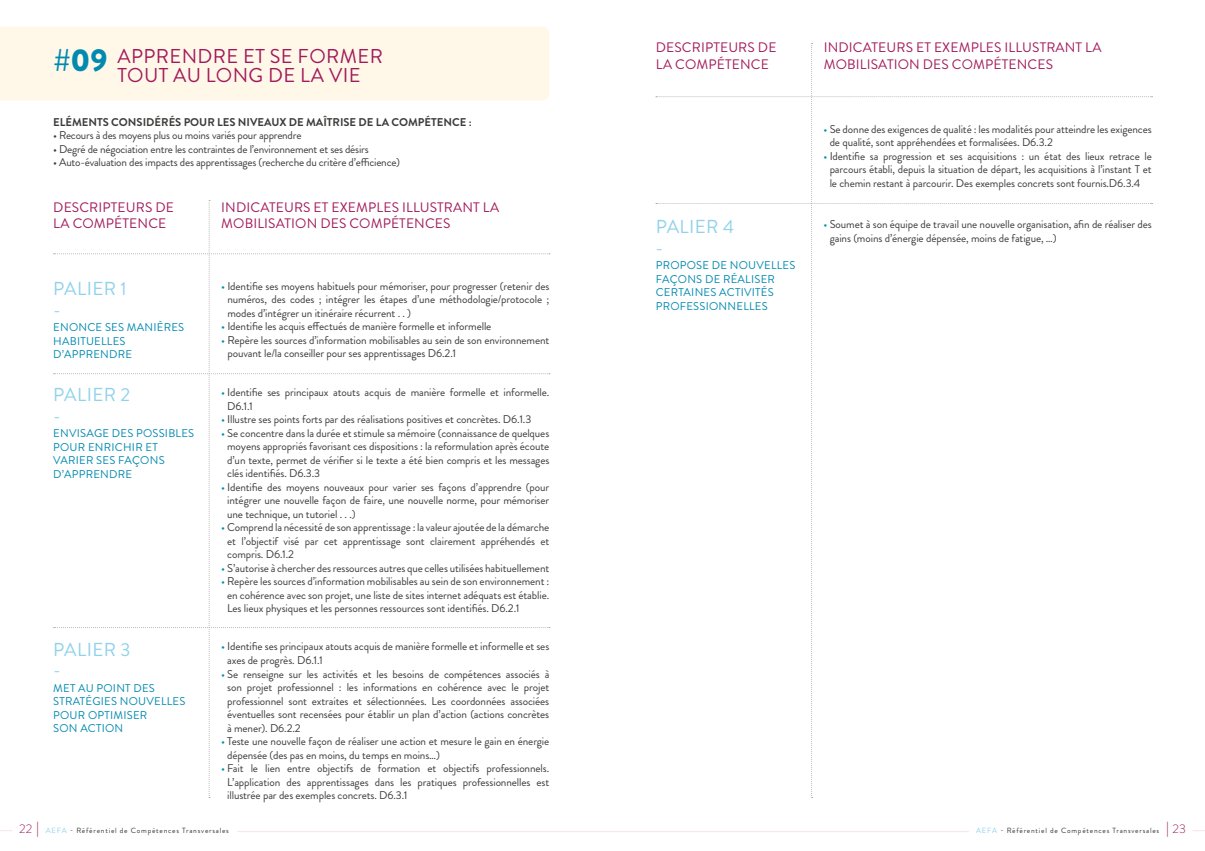
<style>
.page{position:relative;width:1205px;height:851px;background:#fff}
.page>*{position:absolute;margin:0;border:0;box-sizing:border-box;transform-origin:0 0}
.t1{font:900 31.5px "Brandon Grotesque";color:#008ab0}
.t2{font:20px "Brandon Grotesque";letter-spacing:.02em;color:#a21a5b}
.t3{font:18.75px/22.5px "Brandon Grotesque";letter-spacing:.02em;color:#91d2eb}
.t4{font:13.75px/16.5px "Brandon Grotesque";letter-spacing:.01em;color:#a21a5b}
.t5{font:11.25px/13.5px "Brandon Grotesque";letter-spacing:-.01em;color:#3c3c3b;text-align:justify}
.t6{font:11.25px/13.5px "Brandon Grotesque";letter-spacing:.02em;color:#008ab0}
.t7{font:700 11.25px "Brandon Grotesque";color:#3c3c3b}
.t8{font:7.5px "Brandon Grotesque";letter-spacing:.1em;color:#3c3c3b}
.s1{color:#008ab0}
.s2{font-weight:300;font-size:12.5px;color:#a21a5b}
.s3{color:#91d2eb}
</style>
<div class="page">
<svg style="left:1167px;top:821px;width:1px;height:15px"></svg>
<svg style="left:37px;top:821px;width:1px;height:15px"></svg>
<svg style="left:1193px;top:830px;width:12px;height:1px"></svg>
<svg style="left:0;top:830px;width:12px;height:1px"></svg>
<hr style="left:237px;top:830px;width:365px;height:2px;background:#f5e9ee">
<hr style="left:602px;top:830px;width:367px;height:2px;background:#f5e9ee">
<div style="left:0;top:27px;width:549px;height:73px;background:#fff8e9"></div>
<svg style="left:53px;top:200px;width:497px;height:598px"></svg>
<p class="t1" style="left:53px;top:37px;width:56px">#09</p>
<p class="t2" style="left:117px;top:43px;width:267px">APPRENDRE ET SE FORMER</p>
<p class="t2" style="left:117px;top:62px;width:245px">TOUT AU LONG DE LA VIE</p>
<p class="t7" style="left:53px;top:114px;width:420px">ELÉMENTS CONSIDÉRÉS POUR LES NIVEAUX DE MAÎTRISE DE LA COMPÉTENCE :</p>
<p class="t5" style="left:53px;top:128px;width:250px">• Recours à des moyens plus ou moins variés pour apprendre</p>
<p class="t5" style="left:53px;top:142px;width:317px">• Degré de négociation entre les contraintes de l’environnement et ses désirs</p>
<p class="t5" style="left:53px;top:155px;width:348px">• Auto-évaluation des impacts des apprentissages (recherche du critère d’efficience)</p>
<p class="t4" style="left:53px;top:199px;width:122px">DESCRIPTEURS DE<br>LA COMPÉTENCE</p>
<p class="t4" style="left:221px;top:199px;width:279px">INDICATEURS ET EXEMPLES ILLUSTRANT LA<br>MOBILISATION DES COMPÉTENCES</p>
<p class="t3" style="left:53px;top:278px;width:75px">PALIER 1 -</p>
<p class="t6" style="left:53px;top:320px;width:132px">ENONCE SES MANIÈRES</p>
<p class="t6" style="left:53px;top:334px;width:80px">HABITUELLES<br>D’APPRENDRE</p>
<p class="t3" style="left:53px;top:384px;width:79px">PALIER 2 -</p>
<p class="t6" style="left:53px;top:427px;width:142px">ENVISAGE DES POSSIBLES</p>
<p class="t6" style="left:53px;top:440px;width:113px">POUR ENRICHIR ET<br>VARIER SES FAÇONS<br>D’APPRENDRE</p>
<p class="t3" style="left:53px;top:638px;width:79px">PALIER 3 -</p>
<p class="t6" style="left:53px;top:681px;width:134px">MET AU POINT DES<br>STRATÉGIES NOUVELLES<br>POUR OPTIMISER</p>
<p class="t6" style="left:53px;top:721px;width:72px">SON ACTION</p>
<p class="t5" style="left:227px;top:279px;width:323px;text-indent:-6px"><span class="s1">•</span> Identifie ses moyens habituels pour mémoriser, pour progresser (retenir des numéros, des codes ; intégrer les étapes d’une méthodologie/protocole ; modes d’intégrer un itinéraire récurrent . . )</p>
<p class="t5" style="left:221px;top:320px;width:272px"><span class="s1">•</span> Identifie les acquis effectués de manière formelle et informelle</p>
<p class="t5" style="left:227px;top:333px;width:323px;text-indent:-6px"><span class="s1">•</span> Repère les sources d’information mobilisables au sein de son environnement pouvant le/la conseiller pour ses apprentissages D6.2.1</p>
<p class="t5" style="left:227px;top:385px;width:324px;text-indent:-6px"><span class="s1">•</span> Identifie ses principaux atouts acquis de manière formelle et informelle.<br>D6.1.1</p>
<p class="t5" style="left:221px;top:412px;width:312px"><span class="s1">•</span> Illustre ses points forts par des réalisations positives et concrètes. D6.1.3</p>
<p class="t5" style="left:227px;top:426px;width:324px;text-indent:-6px"><span class="s1">•</span> Se concentre dans la durée et stimule sa mémoire (connaissance de quelques moyens appropriés favorisant ces dispositions : la reformulation après écoute d’un texte, permet de vérifier si le texte a été bien compris et les messages clés identifiés. D6.3.3</p>
<p class="t5" style="left:227px;top:480px;width:324px;text-indent:-6px"><span class="s1">•</span> Identifie des moyens nouveaux pour varier ses façons d’apprendre (pour intégrer une nouvelle façon de faire, une nouvelle norme, pour mémoriser une technique, un tutoriel . . .)</p>
<p class="t5" style="left:227px;top:520px;width:324px;text-indent:-6px"><span class="s1">•</span> Comprend la nécessité de son apprentissage : la valeur ajoutée de la démarche et l’objectif visé par cet apprentissage sont clairement appréhendés et compris. D6.1.2</p>
<p class="t5" style="left:221px;top:561px;width:330px"><span class="s1">•</span> S’autorise à chercher des ressources autres que celles utilisées habituellement</p>
<p class="t5" style="left:227px;top:574px;width:324px;text-indent:-6px"><span class="s1">•</span> Repère les sources d’information mobilisables au sein de son environnement : en cohérence avec son projet, une liste de sites internet adéquats est établie.<br>Les lieux physiques et les personnes ressources sont identifiés. D6.2.1</p>
<p class="t5" style="left:227px;top:640px;width:324px;text-indent:-6px"><span class="s1">•</span> Identifie ses principaux atouts acquis de manière formelle et informelle et ses axes de progrès. D6.1.1</p>
<p class="t5" style="left:227px;top:667px;width:324px;text-indent:-6px"><span class="s1">•</span> Se renseigne sur les activités et les besoins de compétences associés à son projet professionnel : les informations en cohérence avec le projet professionnel sont extraites et sélectionnées. Les coordonnées associées éventuelles sont recensées pour établir un plan d’action (actions concrètes à mener). D6.2.2</p>
<p class="t5" style="left:227px;top:734px;width:324px;text-indent:-6px"><span class="s1">•</span> Teste une nouvelle façon de réaliser une action et mesure le gain en énergie dépensée (des pas en moins, du temps en moins…)</p>
<p class="t5" style="left:227px;top:761px;width:324px;text-indent:-6px"><span class="s1">•</span> Fait le lien entre objectifs de formation et objectifs professionnels.<br>L’application des apprentissages dans les pratiques professionnelles est illustrée par des exemples concrets. D6.3.1</p>
<p class="t4" style="left:656px;top:39px;width:122px">DESCRIPTEURS DE<br>LA COMPÉTENCE</p>
<p class="t4" style="left:824px;top:39px;width:279px">INDICATEURS ET EXEMPLES ILLUSTRANT LA<br>MOBILISATION DES COMPÉTENCES</p>
<p class="t3" style="left:656px;top:216px;width:80px">PALIER 4 -</p>
<p class="t6" style="left:656px;top:259px;width:141px">PROPOSE DE NOUVELLES</p>
<p class="t6" style="left:656px;top:272px;width:121px;text-align:justify">FAÇONS DE RÉALISER CERTAINES ACTIVITÉS PROFESSIONNELLES</p>
<p class="t5" style="left:829px;top:122px;width:324px;text-indent:-6px"><span class="s1">•</span> Se donne des exigences de qualité : les modalités pour atteindre les exigences de qualité, sont appréhendées et formalisées. D6.3.2</p>
<p class="t5" style="left:823px;top:149px;width:330px;text-align:center"><span class="s1">•</span> Identifie sa progression et ses acquisitions : un état des lieux retrace le parcours établi, depuis la situation de départ, les acquisitions à l’instant T et le chemin restant à parcourir. Des exemples concrets sont fournis.D6.3.4</p>
<p class="t5" style="left:829px;top:218px;width:324px;text-indent:-6px"><span class="s1">•</span> Soumet à son équipe de travail une nouvelle organisation, afin de réaliser des gains (moins d’énergie dépensée, moins de fatigue, …)</p>
<p class="t8" style="left:19px;top:825px;width:211px"><span class="s2">22</span> <span class="s3">AEFA</span> - Référentiel de Compétences Transversales</p>
<p class="t8" style="left:976px;top:825px;width:211px"><span class="s3">AEFA</span> - Référentiel de Compétences Transversales <span class="s2">23</span></p>
</div>
